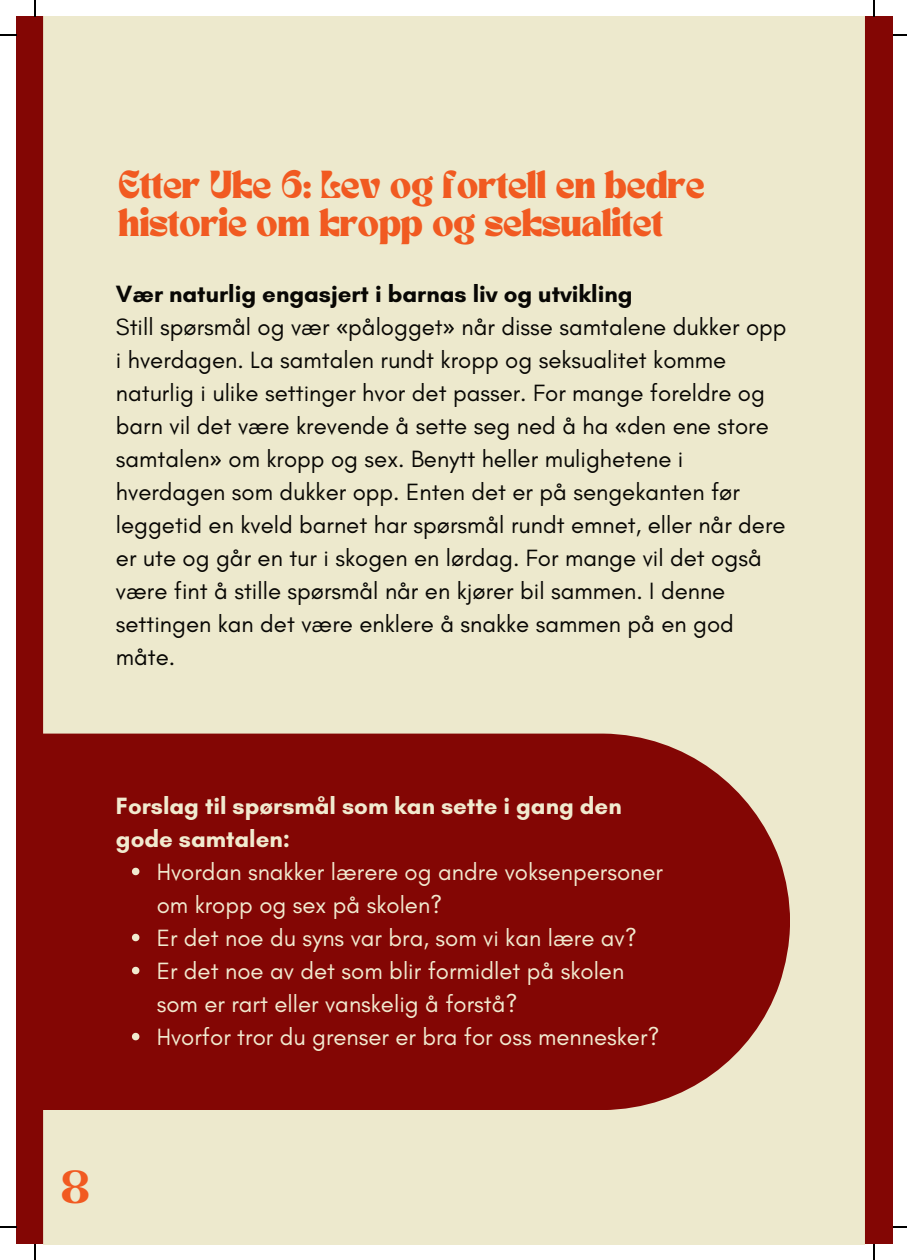
<style>
.page{position:relative;width:907px;height:1260px;background:#fff}
.page>*{position:absolute;margin:0;border:0;box-sizing:border-box;transform-origin:0 0}
.t1{font:32.4px "TANNIMBUS";color:#f15a21}
.t2{font:27.2px/38px "TANNIMBUS";color:#f15a21}
.t3{font:24px/33px "Glacial Indifference";color:#080704}
.t4{font:24px/33px "Glacial Indifference";color:#f1eacf}
.t5{font:700 24px/33px "Glacial Indifference";color:#f1eacf}
.s1{font-weight:700}
.s2{font-family:"Noto Sans"}
</style>
<div class="page">
<div style="left:17px;top:17px;width:876px;height:1227px;background:#830604"></div>
<div style="left:43px;top:16px;width:822px;height:1228px;background:#ede9cd"></div>
<svg style="left:16px;top:733px;width:774px;height:376px"></svg>
<svg style="left:132px;top:867px;width:7px;height:8px"></svg>
<svg style="left:132px;top:933px;width:7px;height:8px"></svg>
<svg style="left:132px;top:966px;width:7px;height:8px"></svg>
<svg style="left:132px;top:1032px;width:7px;height:8px"></svg>
<svg style="left:35px;top:0;width:1px;height:16px"></svg>
<svg style="left:0;top:34px;width:17px;height:2px"></svg>
<svg style="left:873px;top:0;width:2px;height:16px"></svg>
<svg style="left:893px;top:34px;width:14px;height:2px"></svg>
<svg style="left:35px;top:1244px;width:1px;height:15px"></svg>
<svg style="left:0;top:1225px;width:17px;height:2px"></svg>
<svg style="left:873px;top:1244px;width:2px;height:15px"></svg>
<svg style="left:893px;top:1226px;width:14px;height:1px"></svg>
<p class="t2" style="left:118px;top:170px;width:587px">Etter Uke 6: Lev og fortell en bedre historie om kropp og seksualitet</p>
<p class="t3" style="left:116px;top:277px;width:672px"><span class="s1">Vær naturlig engasjert i barnas liv og utvikling<br></span>Still spørsmål og vær <span class="s2">«</span>pålogget<span class="s2">»</span> når disse samtalene dukker opp i hverdagen. La samtalen rundt kropp og seksualitet komme naturlig i ulike settinger hvor det passer. For mange foreldre og barn vil det være krevende å sette seg ned å ha <span class="s2">«</span>den ene store samtalen<span class="s2">»</span> om kropp og sex. Benytt heller mulighetene i hverdagen som dukker opp. Enten det er på sengekanten før leggetid en kveld barnet har spørsmål rundt emnet, eller når dere er ute og går en tur i skogen en lørdag. For mange vil det også være fint å stille spørsmål når en kjører bil sammen. I denne settingen kan det være enklere å snakke sammen på en god måte.</p>
<p class="t5" style="left:116px;top:788px;width:507px">Forslag til spørsmål som kan sette i gang den gode samtalen:</p>
<p class="t4" style="left:157px;top:855px;width:508px">Hvordan snakker lærere og andre voksenpersoner om kropp og sex på skolen?<br>Er det noe du syns var bra, som vi kan lære av?<br>Er det noe av det som blir formidlet på skolen som er rart eller vanskelig å forstå?<br>Hvorfor tror du grenser er bra for oss mennesker?</p>
<h1 class="t1" style="left:61px;top:1172px;width:29px">8</h1>
</div>
